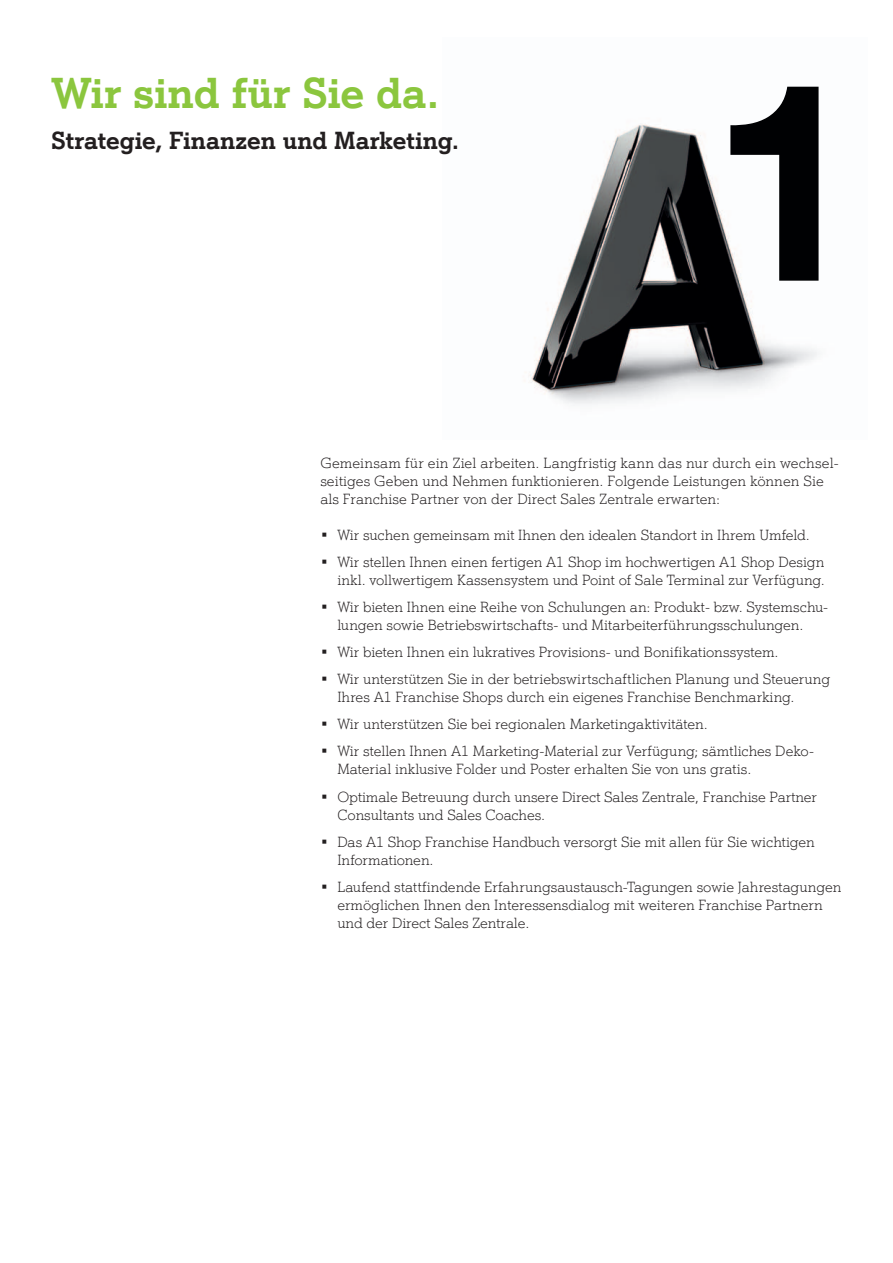
<style>
.page{position:relative;width:893px;height:1263px;background:#fff}
.page>*{position:absolute;margin:0;border:0;box-sizing:border-box;transform-origin:0 0}
.t1{font:700 42px "A1 Einfach";color:#8bc63e}
.t2{font:700 24px "A1 Einfach";color:#231f20}
.t3{font:14.25px/18px "A1 Einfach Leicht";color:#231f20}
</style>
<div class="page">
<img style="left:529px;top:86px;width:290px;height:318px">
<svg style="left:730px;top:87px;width:88px;height:194px"></svg>
<h1 class="t1" style="left:51px;top:67px;width:389px">Wir sind für Sie da.</h1>
<h2 class="t2" style="left:51px;top:125px;width:409px">Strategie, Finanzen und Marketing.</h2>
<p class="t3" style="left:320px;top:454px;width:520px">Gemeinsam für ein Ziel arbeiten. Langfristig kann das nur durch ein wechsel&shy;seitiges Geben und Nehmen funktionieren. Folgende Leistungen können Sie als Franchise Partner von der Direct Sales Zentrale erwarten:</p>
<p class="t3" style="left:320px;top:526px;width:491px">• Wir suchen gemeinsam mit Ihnen den idealen Standort in Ihrem Umfeld.</p>
<p class="t3" style="left:320px;top:553px;width:506px;text-align:right">• Wir stellen Ihnen einen fertigen A1 Shop im hochwertigen A1 Shop Design inkl. vollwertigem Kassensystem und Point of Sale Terminal zur Verfügung.</p>
<p class="t3" style="left:320px;top:598px;width:509px;text-align:center">• Wir bieten Ihnen eine Reihe von Schulungen an: Produkt- bzw. Systemschu&shy;lungen sowie Betriebswirtschafts- und Mitarbeiterführungsschulungen.</p>
<p class="t3" style="left:320px;top:643px;width:460px">• Wir bieten Ihnen ein lukratives Provisions- und Bonifikationssystem.</p>
<p class="t3" style="left:337px;top:670px;width:494px;text-indent:-17px">• Wir unterstützen Sie in der betriebswirtschaftlichen Planung und Steuerung<br>Ihres A1 Franchise Shops durch ein eigenes Franchise Benchmarking.</p>
<p class="t3" style="left:320px;top:715px;width:389px">• Wir unterstützen Sie bei regionalen Marketingaktivitäten.</p>
<p class="t3" style="left:337px;top:742px;width:478px;text-indent:-17px">• Wir stellen Ihnen A1 Marketing-Material zur Verfügung; sämtliches Deko-<br>Material inklusive Folder und Poster erhalten Sie von uns gratis.</p>
<p class="t3" style="left:337px;top:787px;width:481px;text-indent:-17px">• Optimale Betreuung durch unsere Direct Sales Zentrale, Franchise Partner<br>Consultants und Sales Coaches.</p>
<p class="t3" style="left:337px;top:832px;width:479px;text-indent:-17px">• Das A1 Shop Franchise Handbuch versorgt Sie mit allen für Sie wichtigen<br>Informationen.</p>
<p class="t3" style="left:337px;top:877px;width:506px;text-indent:-17px">• Laufend stattfindende Erfahrungsaustausch-Tagungen sowie Jahrestagungen ermöglichen Ihnen den Interessensdialog mit weiteren Franchise Partnern und der Direct Sales Zentrale.</p>
</div>
